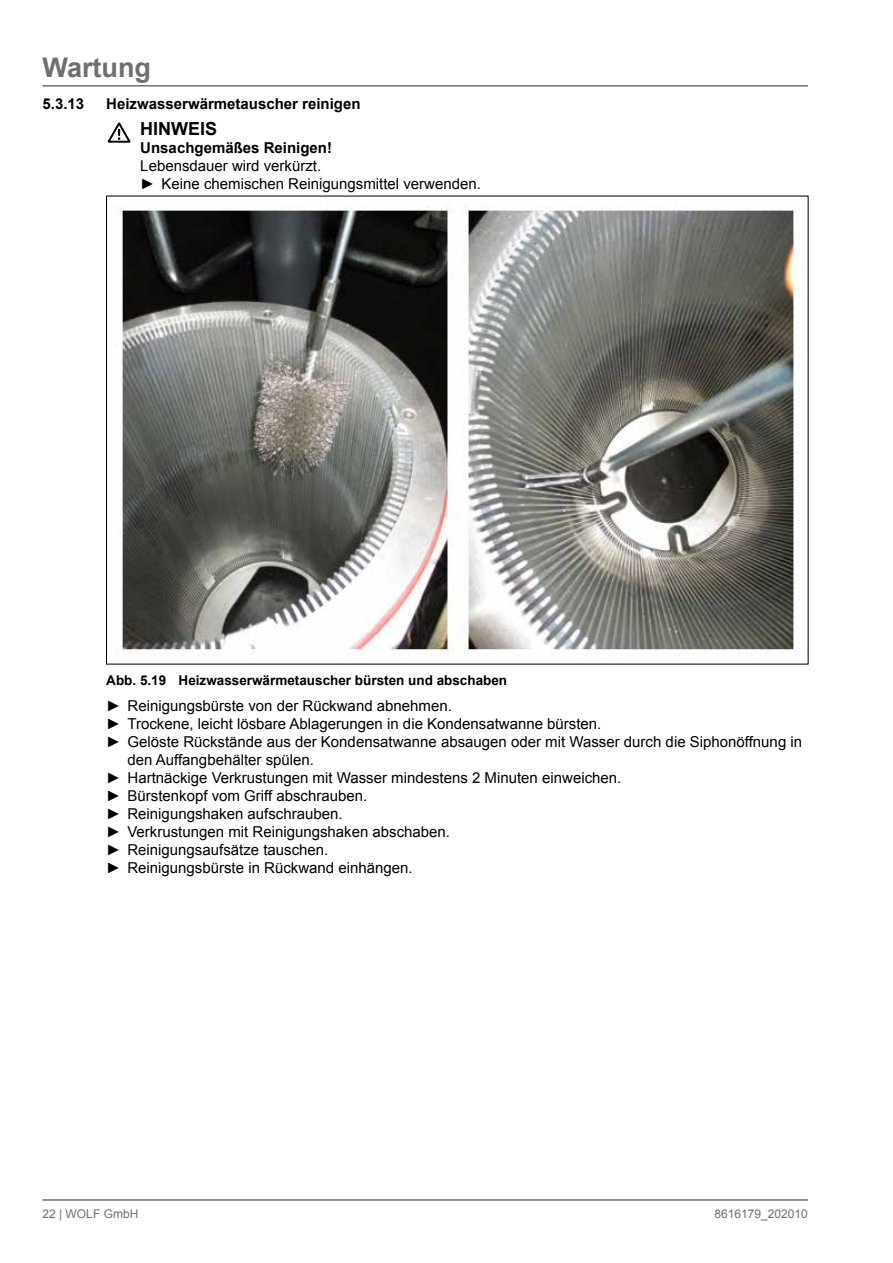
<style>
.page{position:relative;width:893px;height:1263px;background:#fff}
.page>*{position:absolute;margin:0;border:0;box-sizing:border-box;transform-origin:0 0}
.t1{font:700 27px "Arial";color:#706f6f}
.t2{font:700 18px "Arial";color:#000}
.t3{font:15px/18px "Arial";color:#000}
.t4{font:700 15px "Arial";color:#000}
.t5{font:700 13.5px "Arial";color:#000}
.t6{font:12px "Arial";color:#706f6f}
</style>
<div class="page">
<hr style="left:43px;top:85px;width:765px;height:2px;background:#706f6f">
<hr style="left:43px;top:1199px;width:765px;height:2px;background:#706f6f">
<svg style="left:107px;top:122px;width:24px;height:21px"></svg>
<img style="left:115px;top:205px;width:685px;height:451px">
<h1 class="t1" style="left:43px;top:49px;width:110px">Wartung</h1>
<p class="t4" style="left:43px;top:93px;width:43px">5.3.13</p>
<p class="t4" style="left:106px;top:93px;width:256px">Heizwasserwärmetauscher reinigen</p>
<p class="t2" style="left:140px;top:116px;width:79px">HINWEIS</p>
<p class="t4" style="left:140px;top:137px;width:193px">Unsachgemäßes Reinigen!</p>
<p class="t3" style="left:140px;top:156px;width:342px">Lebensdauer wird verkürzt.<br>► Keine chemischen Reinigungsmittel verwenden.</p>
<p class="t5" style="left:106px;top:671px;width:402px">Abb. 5.19 Heizwasserwärmetauscher bürsten und abschaben</p>
<p class="t3" style="left:106px;top:697px;width:347px">► Reinigungsbürste von der Rückwand abnehmen.</p>
<p class="t3" style="left:106px;top:715px;width:497px">► Trockene, leicht lösbare Ablagerungen in die Kondensatwanne bürsten.</p>
<p class="t3" style="left:106px;top:733px;width:697px">► Gelöste Rückstände aus der Kondensatwanne absaugen oder mit Wasser durch die Siphonöffnung in</p>
<p class="t3" style="left:128px;top:751px;width:188px">den Auffangbehälter spülen.</p>
<p class="t3" style="left:106px;top:769px;width:517px">► Hartnäckige Verkrustungen mit Wasser mindestens 2 Minuten einweichen.</p>
<p class="t3" style="left:106px;top:787px;width:263px">► Bürstenkopf vom Griff abschrauben.</p>
<p class="t3" style="left:106px;top:805px;width:238px">► Reinigungshaken aufschrauben.</p>
<p class="t3" style="left:106px;top:823px;width:345px">► Verkrustungen mit Reinigungshaken abschaben.</p>
<p class="t3" style="left:106px;top:841px;width:224px">► Reinigungsaufsätze tauschen.</p>
<p class="t3" style="left:106px;top:859px;width:308px">► Reinigungsbürste in Rückwand einhängen.</p>
<p class="t6" style="left:43px;top:1205px;width:97px">22 | WOLF GmbH</p>
<p class="t6" style="left:714px;top:1205px;width:95px">8616179_202010</p>
</div>
